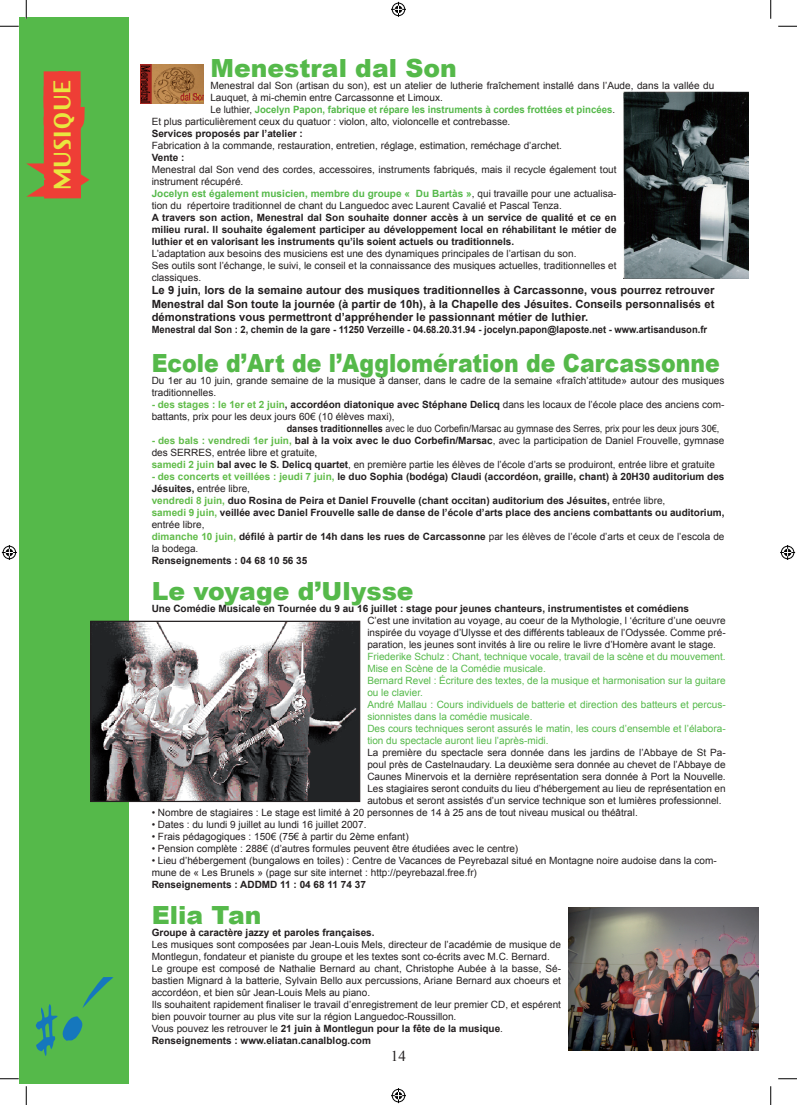
<style>
.page{position:relative;width:797px;height:1105px;background:#fff}
.page>*{position:absolute;margin:0;border:0;box-sizing:border-box;transform-origin:0 0}
.t1{font:900 25px "Arial";color:#55b94a;scale:.88 1}
.t2{font:900 25px "Arial";color:#55b94a}
.t3{font:22.5px "Virtue";letter-spacing:-.005em;color:#e9e73f}
.t4{font:15px "Times New Roman";color:#231f20}
.t5{font:700 11.25px/13.5px "Arial";color:#231f20;text-align:justify}
.t6{font:10px/12px "Arial";color:#231f20}
.t7{font:700 10px/12px "Arial";color:#231f20}
.t8{font:10px/12px "Arial";color:#55b94a}
.t9{font:700 10px "Arial";color:#231f20;scale:.94 1}
.t10{font:10px "Arial";color:#231f20;scale:.91 1}
.t11{font:700 10px "Arial";color:#55b94a;scale:.96 1}
.s1{font-weight:400;color:#231f20}
.s2{font-weight:700;color:#55b94a}
.s3{font-weight:700;color:#61bc4a}
.s4{font-weight:700}
.s5{color:#61bc4a}
.s6{font-weight:400}
</style>
<div class="page">
<div style="left:19px;top:17px;width:110px;height:1067px;background:#55b94a"></div>
<svg style="left:36px;top:977px;width:77px;height:79px"></svg>
<svg style="left:26px;top:71px;width:64px;height:128px"></svg>
<img style="left:92px;top:623px;width:266px;height:177px">
<div style="left:90px;top:621px;width:270px;height:181px;border:1px solid #231f20"></div>
<img style="left:140px;top:64px;width:63px;height:40px">
<img style="left:623px;top:92px;width:125px;height:187px">
<img style="left:568px;top:907px;width:190px;height:143px">
<svg style="left:0;top:25px;width:19px;height:2px"></svg>
<svg style="left:778px;top:25px;width:19px;height:2px"></svg>
<svg style="left:0;top:1078px;width:19px;height:1px"></svg>
<svg style="left:778px;top:1078px;width:19px;height:1px"></svg>
<svg style="left:25px;top:0;width:2px;height:19px"></svg>
<svg style="left:25px;top:1086px;width:2px;height:19px"></svg>
<svg style="left:770px;top:0;width:1px;height:19px"></svg>
<svg style="left:770px;top:1086px;width:1px;height:19px"></svg>
<svg style="left:391px;top:2px;width:15px;height:15px"></svg>
<svg style="left:391px;top:1088px;width:15px;height:15px"></svg>
<svg style="left:2px;top:545px;width:15px;height:15px"></svg>
<svg style="left:780px;top:545px;width:15px;height:15px"></svg>
<h2 class="t3" style="left:47px;top:190px;width:112px;rotate:-90deg">MUSIQUE</h2>
<h1 class="t2" style="left:210px;top:50px;width:248px">Menestral dal Son</h1>
<p class="t6" style="left:210px;top:79px;width:505px">Menestral dal Son (artisan du son), est un atelier de lutherie fraîchement installé dans l’Aude, dans la vallée du</p>
<p class="t6" style="left:210px;top:91px;width:234px">Lauquet, à mi-chemin entre Carcassonne et Limoux.</p>
<p class="t11" style="left:210px;top:103px;width:423px"><span class="s1">Le luthier,</span> Jocelyn Papon, fabrique et répare les instruments à cordes frottées et pincées<span class="s1">.</span></p>
<p class="t6" style="left:152px;top:115px;width:360px">Et plus particulièrement ceux du quatuor : violon, alto, violoncelle et contrebasse.</p>
<p class="t7" style="left:152px;top:127px;width:153px">Services proposés par l’atelier :</p>
<p class="t6" style="left:152px;top:139px;width:412px">Fabrication à la commande, restauration, entretien, réglage, estimation, reméchage d’archet.</p>
<p class="t7" style="left:152px;top:151px;width:34px">Vente :</p>
<p class="t6" style="left:152px;top:163px;width:466px">Menestral dal Son vend des cordes, accessoires, instruments fabriqués, mais il recycle également tout instrument récupéré.<br><span class="s2">Jocelyn est également musicien, membre du groupe « Du Bartàs »</span>, qui travaille pour une actualisa&shy;tion du répertoire traditionnel de chant du Languedoc avec Laurent Cavalié et Pascal Tenza.</p>
<p class="t7" style="left:152px;top:211px;width:466px;text-align:justify">A travers son action, Menestral dal Son souhaite donner accès à un service de qualité et ce en milieu rural. Il souhaite également participer au développement local en réhabilitant le métier de luthier et en valorisant les instruments qu’ils soient actuels ou traditionnels.</p>
<p class="t6" style="left:152px;top:247px;width:466px">L’adaptation aux besoins des musiciens est une des dynamiques principales de l’artisan du son.<br>Ses outils sont l’échange, le suivi, le conseil et la connaissance des musiques actuelles, traditionnelles et classiques.</p>
<p class="t5" style="left:152px;top:284px;width:564px">Le 9 juin, lors de la semaine autour des musiques traditionnelles à Carcassonne, vous pourrez retrouver Menestral dal Son toute la journée (à partir de 10h), à la Chapelle des Jésuites. Conseils personnalisés et démonstrations vous permettront d’appréhender le passionnant métier de luthier.</p>
<p class="t9" style="left:152px;top:323px;width:592px">Menestral dal Son : 2, chemin de la gare - 11250 Verzeille - 04.68.20.31.94 - jocelyn.papon@laposte.net - www.artisanduson.fr</p>
<h1 class="t1" style="left:152px;top:345px;width:647px">Ecole d’Art de l’Agglomération de Carcassonne</h1>
<p class="t6" style="left:152px;top:375px;width:574px">Du 1er au 10 juin, grande semaine de la musique à danser, dans le cadre de la semaine «fraîch’attitude» autour des musiques traditionnelles.</p>
<p class="t6" style="left:152px;top:399px;width:574px"><span class="s3">- des stages : le 1er et 2 juin</span><span class="s4">, accordéon diatonique avec Stéphane Delicq</span> dans les locaux de l’école place des anciens com-</p>
<p class="t6" style="left:152px;top:411px;width:244px">battants, prix pour les deux jours 60€ (10 élèves maxi),</p>
<p class="t10" style="left:287px;top:422px;width:477px"><span class="s4">danses traditionnelles</span> avec le duo Corbefin/Marsac au gymnase des Serres, prix pour les deux jours 30€,</p>
<p class="t6" style="left:152px;top:435px;width:574px"><span class="s3">- des bals : vendredi 1er juin,</span> <span class="s4">bal à la voix avec le duo Corbefin/Marsac</span>, avec la participation de Daniel Frouvelle, gymnase des SERRES, entrée libre et gratuite,<br><span class="s3">samedi 2 juin</span> <span class="s4">bal avec le S. Delicq quartet</span>, en première partie les élèves de l’école d’arts se produiront, entrée libre et gratuite</p>
<p class="t7" style="left:152px;top:471px;width:574px"><span class="s5">- des concerts et veillées : jeudi 7 juin,</span> le duo Sophia (bodéga) Claudi (accordéon, graille, chant) à 20H30 auditorium des Jésuites, <span class="s6">entrée libre,<br></span><span class="s5">vendredi 8 juin,</span> duo Rosina de Peira et Daniel Frouvelle (chant occitan) auditorium des Jésuites, <span class="s6">entrée libre,<br></span><span class="s5">samedi 9 juin,</span> veillée avec Daniel Frouvelle salle de danse de l’école d’arts place des anciens combattants ou auditorium, <span class="s6">entrée libre,<br></span><span class="s5">dimanche 10 juin,</span> défilé à partir de 14h dans les rues de Carcassonne <span class="s6">par les élèves de l’école d’arts et ceux de l’escola de la bodega.</span></p>
<p class="t7" style="left:152px;top:555px;width:157px">Renseignements : 04 68 10 56 35</p>
<h1 class="t2" style="left:152px;top:573px;width:263px">Le voyage d’Ulysse</h1>
<p class="t7" style="left:152px;top:603px;width:539px">Une Comédie Musicale en Tournée du 9 au 16 juillet : stage pour jeunes chanteurs, instrumentistes et comédiens</p>
<p class="t6" style="left:367px;top:614px;width:360px;text-align:justify">C’est une invitation au voyage, au coeur de la Mythologie, l ‘écriture d’une oeuvre inspirée du voyage d’Ulysse et des différents tableaux de l’Odyssée. Comme pré&shy;paration, les jeunes sont invités à lire ou relire le livre d’Homère avant le stage.</p>
<p class="t8" style="left:367px;top:650px;width:360px">Friederike Schulz : Chant, technique vocale, travail de la scène et du mouvement.<br>Mise en Scène de la Comédie musicale.<br>Bernard Revel : Écriture des textes, de la musique et harmonisation sur la guitare ou le clavier.<br>André Mallau : Cours individuels de batterie et direction des batteurs et percus&shy;sionnistes dans la comédie musicale.<br>Des cours techniques seront assurés le matin, les cours d’ensemble et l’élabora&shy;tion du spectacle auront lieu l’après-midi.</p>
<p class="t6" style="left:367px;top:746px;width:360px;text-align:justify">La première du spectacle sera donnée dans les jardins de l’Abbaye de St Pa&shy;poul près de Castelnaudary. La deuxième sera donnée au chevet de l’Abbaye de Caunes Minervois et la dernière représentation sera donnée à Port la Nouvelle.<br>Les stagiaires seront conduits du lieu d’hébergement au lieu de représentation en autobus et seront assistés d’un service technique son et lumières professionnel.</p>
<p class="t6" style="left:152px;top:806px;width:487px">• Nombre de stagiaires : Le stage est limité à 20 personnes de 14 à 25 ans de tout niveau musical ou théâtral.</p>
<p class="t6" style="left:152px;top:818px;width:216px">• Dates : du lundi 9 juillet au lundi 16 juillet 2007.</p>
<p class="t6" style="left:152px;top:830px;width:258px">• Frais pédagogiques : 150€ (75€ à partir du 2ème enfant)</p>
<p class="t6" style="left:152px;top:842px;width:368px">• Pension complète : 288€ (d’autres formules peuvent être étudiées avec le centre)</p>
<p class="t6" style="left:152px;top:854px;width:566px">• Lieu d’hébergement (bungalows en toiles) : Centre de Vacances de Peyrebazal situé en Montagne noire audoise dans la com&shy;mune de « Les Brunels » (page sur site internet : http://peyrebazal.free.fr)</p>
<p class="t7" style="left:152px;top:879px;width:216px">Renseignements : ADDMD 11 : 04 68 11 74 37</p>
<h1 class="t2" style="left:152px;top:896px;width:111px">Elia Tan</h1>
<p class="t7" style="left:152px;top:926px;width:224px">Groupe à caractère jazzy et paroles françaises.</p>
<p class="t6" style="left:152px;top:938px;width:411px">Les musiques sont composées par Jean-Louis Mels, directeur de l’académie de musique de Montlegun, fondateur et pianiste du groupe et les textes sont co-écrits avec M.C. Bernard.<br>Le groupe est composé de Nathalie Bernard au chant, Christophe Aubée à la basse, Sé&shy;bastien Mignard à la batterie, Sylvain Bello aux percussions, Ariane Bernard aux choeurs et accordéon, et bien sûr Jean-Louis Mels au piano.<br>Ils souhaitent rapidement finaliser le travail d’enregistrement de leur premier CD, et espérent bien pouvoir tourner au plus vite sur la région Languedoc-Roussillon.<br>Vous pouvez les retrouver le <span class="s4">21 juin à Montlegun pour la fête de la musique</span>.<br><span class="s4">Renseignements : www.eliatan.canalblog.com</span></p>
<h3 class="t4" style="left:391px;top:1046px;width:16px">14</h3>
</div>
